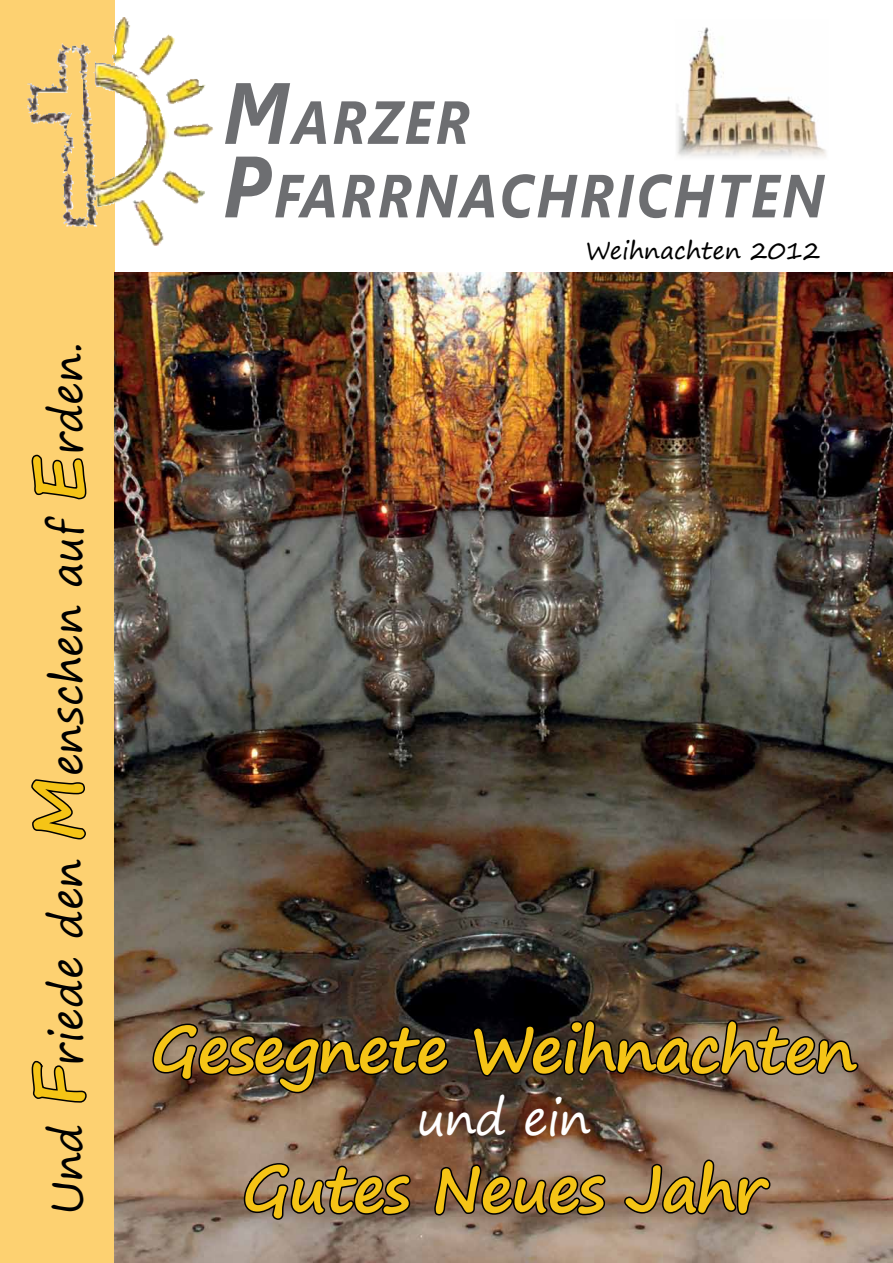
<style>
.page{position:relative;width:893px;height:1263px;background:#fff}
.page>*{position:absolute;margin:0;border:0;box-sizing:border-box;transform-origin:0 0}
.t1{font:700 63px "Segoe Print";letter-spacing:-.03em;color:#f5c416}
.t2{font:italic 700 60.75px/73.5px "Segoe UI";letter-spacing:.055em;color:#6d6e71;scale:.87 1}
.t3{font:48px "Segoe Print";letter-spacing:-.03em;color:#fff}
.t4{font:43.5px "Segoe Print";color:#000}
.t5{font:24px "Segoe Print";color:#000}
.s1{font-weight:700;font-size:69px;color:#f5c416}
.s2{font-size:86.7px}
</style>
<div class="page">
<div style="left:0;top:0;width:115px;height:1263px;background:#fdd171"></div>
<img style="left:72px;top:17px;width:104px;height:129px">
<svg style="left:31px;top:1060px;width:56px;height:43px"></svg>
<svg style="left:31px;top:779px;width:55px;height:61px"></svg>
<svg style="left:31px;top:454px;width:56px;height:46px"></svg>
<img style="left:677px;top:27px;width:149px;height:130px">
<div style="left:74px;top:79px;width:8px;height:33px;background:#fdd171"></div>
<img style="left:115px;top:272px;width:778px;height:991px">
<svg style="left:151px;top:936px;width:709px;height:286px;background:#645040"></svg>
<p class="t4" style="left:28px;top:1215px;width:874px;rotate:-90deg">Und <span class="s1">F</span>riede den <span class="s1">M</span>enschen auf <span class="s1">E</span>rden.</p>
<p class="t2" style="left:223px;top:82px;width:692px"><span class="s2">M</span>ARZER<br><span class="s2">P</span>FARRNACHRICHTEN</p>
<p class="t5" style="left:586px;top:229px;width:236px">Weihnachten 2012</p>
<p class="t1" style="left:151px;top:992px;width:708px">Gesegnete Weihnachten</p>
<p class="t3" style="left:417px;top:1075px;width:176px">und ein</p>
<p class="t1" style="left:242px;top:1132px;width:525px">Gutes Neues Jahr</p>
</div>
